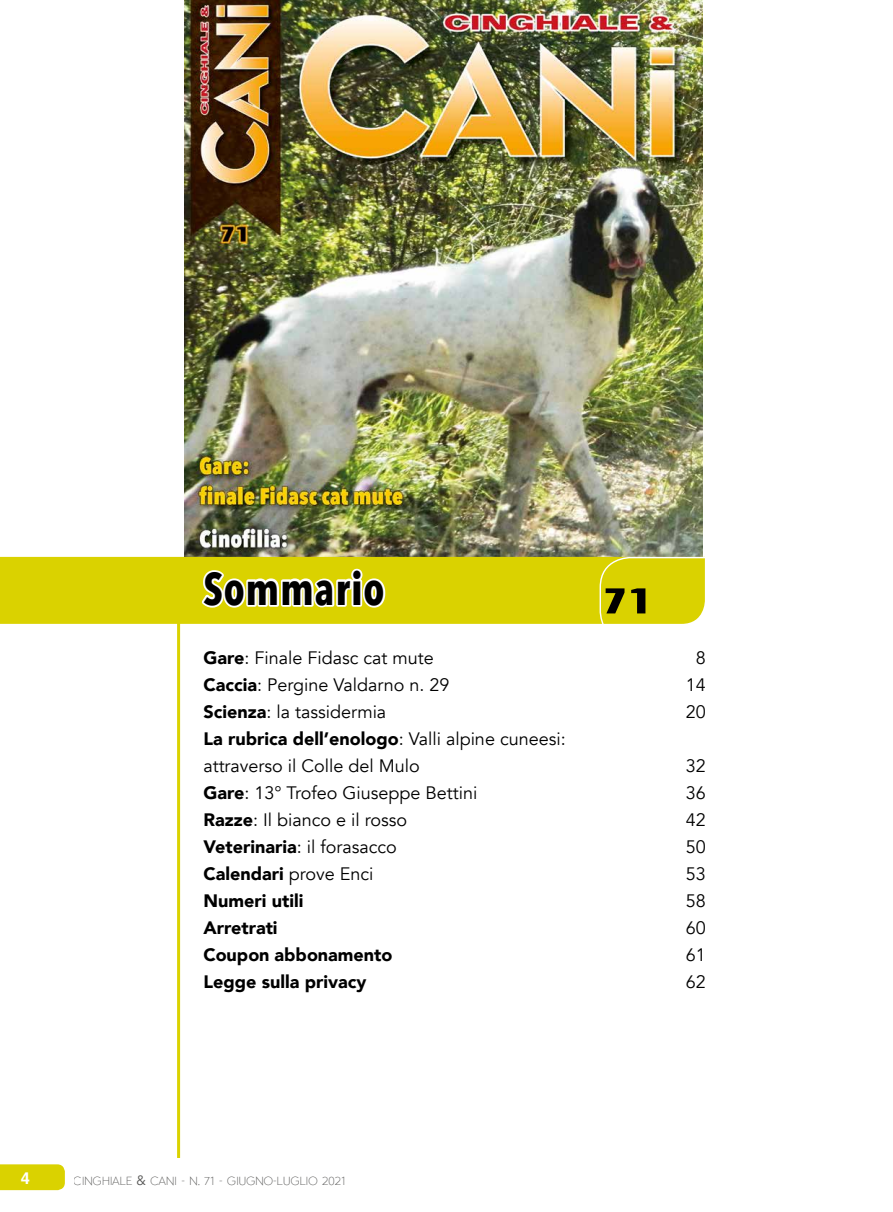
<style>
.page{position:relative;width:893px;height:1212px;background:#fff}
.page>*{position:absolute;margin:0;border:0;box-sizing:border-box;transform-origin:0 0}
.t1{font:700 45px "Avenir Next Condensed";letter-spacing:.02em;color:#000;scale:.94 1}
.t2{font:700 condensed 36px "Folio";color:#000;scale:1.64 1}
.t3{font:18px/27px "Avenir";color:#000}
.t4{font:900 18px "Avenir";color:#000}
.t5{font:700 16.5px "Helvetica";color:#fff}
.t6{font:13.5px "ETH";color:#575756}
.s1{font-weight:900}
.s2{font-weight:400}
.s3{font-family:"Avenir"}
</style>
<div class="page">
<div style="left:0;top:1164px;width:65px;height:26px;background:#dad200"></div>
<img style="left:184px;top:0;width:518px;height:557px">
<div style="left:0;top:557px;width:705px;height:67px;background:#dad200"></div>
<div style="left:600px;top:557px;width:161px;height:85px;border:1px solid #fff;border-radius:30px"></div>
<svg style="left:199px;top:566px;width:189px;height:51px"></svg>
<hr style="left:177px;top:609px;width:3px;height:549px;background:#dad200">
<h1 class="t1" style="left:203px;top:561px;width:194px">Sommario</h1>
<h2 class="t2" style="left:602px;top:581px;width:32px">71</h2>
<p class="t3" style="left:203px;top:645px;width:232px"><span class="s1">Gare</span>: Finale Fidasc cat mute</p>
<p class="t3" style="left:696px;top:645px;width:12px">8</p>
<p class="t3" style="left:203px;top:672px;width:248px"><span class="s1">Caccia</span>: Pergine Valdarno n. 29</p>
<p class="t3" style="left:686px;top:672px;width:22px">14</p>
<p class="t3" style="left:203px;top:699px;width:184px"><span class="s1">Scienza</span>: la tassidermia</p>
<p class="t3" style="left:686px;top:699px;width:22px">20</p>
<p class="t3" style="left:203px;top:726px;width:364px"><span class="s1">La rubrica dell’enologo</span>: Valli alpine cuneesi: attraverso il Colle del Mulo</p>
<p class="t3" style="left:686px;top:753px;width:22px">32</p>
<p class="t3" style="left:203px;top:780px;width:276px"><span class="s1">Gare</span>: 13° Trofeo Giuseppe Bettini</p>
<p class="t3" style="left:686px;top:780px;width:22px">36</p>
<p class="t3" style="left:203px;top:807px;width:205px"><span class="s1">Razze</span>: Il bianco e il rosso</p>
<p class="t3" style="left:686px;top:807px;width:22px">42</p>
<p class="t3" style="left:203px;top:834px;width:195px"><span class="s1">Veterinaria</span>: il forasacco</p>
<p class="t3" style="left:686px;top:834px;width:22px">50</p>
<p class="t4" style="left:203px;top:859px;width:172px">Calendari <span class="s2">prove Enci</span></p>
<p class="t3" style="left:686px;top:861px;width:22px">53</p>
<p class="t4" style="left:203px;top:886px;width:102px">Numeri utili</p>
<p class="t3" style="left:686px;top:888px;width:22px">58</p>
<p class="t4" style="left:203px;top:913px;width:76px">Arretrati</p>
<p class="t3" style="left:686px;top:915px;width:22px">60</p>
<p class="t4" style="left:203px;top:940px;width:191px">Coupon abbonamento</p>
<p class="t3" style="left:686px;top:942px;width:22px">61</p>
<p class="t4" style="left:203px;top:967px;width:165px">Legge sulla privacy</p>
<p class="t3" style="left:686px;top:969px;width:22px">62</p>
<p class="t5" style="left:21px;top:1165px;width:11px">4</p>
<p class="t6" style="left:74px;top:1174px;width:274px">Cinghiale <span class="s3">&amp;</span> Cani - N. 71 - giugno-luglio 2021</p>
</div>
